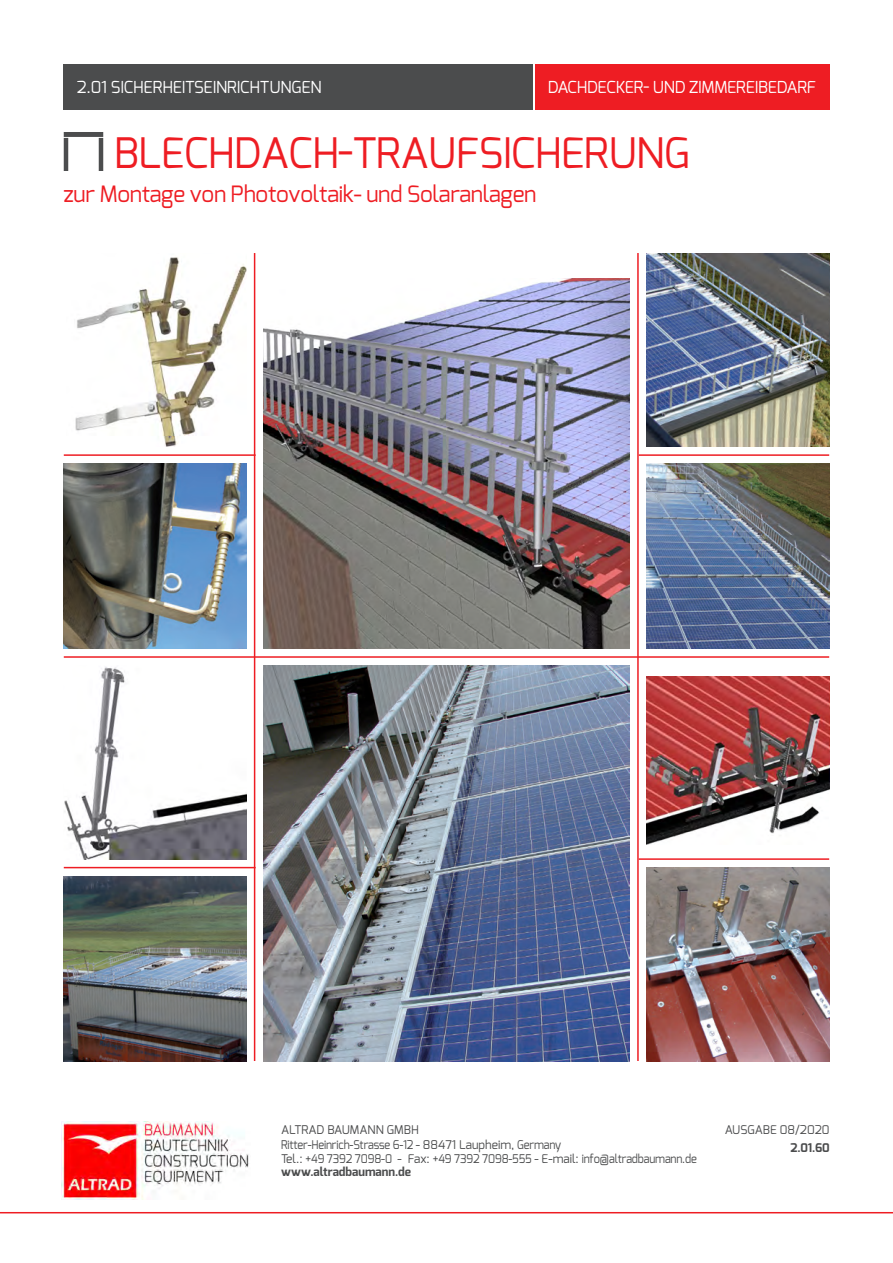
<style>
.page{position:relative;width:893px;height:1263px;background:#fff}
.page>*{position:absolute;margin:0;border:0;box-sizing:border-box;transform-origin:0 0}
.t1{font:42px "Exo";letter-spacing:-.015em;color:#ee1d23}
.t2{font:22.5px "Exo";letter-spacing:-.015em;color:#ee1d23}
.t3{font:16.5px "Exo";letter-spacing:-.015em;color:#fff}
.t4{font:12px/14.4px "Exo";letter-spacing:-.015em;color:#4b4c4d}
.t5{font:700 12px "Exo";color:#4b4c4d}
</style>
<div class="page">
<img style="left:61px;top:1122px;width:188px;height:78px">
<div style="left:64px;top:64px;width:469px;height:45px;background:#4b4c4d"></div>
<div style="left:535px;top:64px;width:294px;height:45px;background:#ee1d23"></div>
<img style="left:63px;top:132px;width:41px;height:39px">
<hr style="left:0;top:1212px;width:893px;height:1px;background:#ee1d23">
<img style="left:263px;top:665px;width:366px;height:396px">
<hr style="left:254px;top:253px;width:1px;height:808px;background:#ee1d23">
<hr style="left:637px;top:253px;width:2px;height:808px;background:#ee1d23">
<hr style="left:64px;top:454px;width:192px;height:2px;background:#ee1d23">
<img style="left:64px;top:463px;width:182px;height:185px">
<img style="left:75px;top:257px;width:171px;height:189px">
<img style="left:646px;top:867px;width:183px;height:194px">
<img style="left:646px;top:676px;width:183px;height:168px">
<hr style="left:64px;top:656px;width:765px;height:2px;background:#ee1d23">
<img style="left:263px;top:279px;width:366px;height:369px">
<hr style="left:639px;top:858px;width:190px;height:2px;background:#ee1d23">
<hr style="left:639px;top:454px;width:190px;height:2px;background:#ee1d23">
<img style="left:646px;top:463px;width:183px;height:185px">
<img style="left:646px;top:253px;width:183px;height:193px">
<hr style="left:64px;top:867px;width:192px;height:1px;background:#ee1d23">
<img style="left:64px;top:876px;width:182px;height:185px">
<img style="left:64px;top:667px;width:182px;height:192px">
<h3 class="t3" style="left:77px;top:76px;width:247px">2.01 SICHERHEITSEINRICHTUNGEN</h3>
<h3 class="t3" style="left:548px;top:76px;width:270px">DACHDECKER- UND ZIMMEREIBEDARF</h3>
<h1 class="t1" style="left:114px;top:126px;width:578px">BLECHDACH-TRAUFSICHERUNG</h1>
<h2 class="t2" style="left:64px;top:179px;width:474px">zur Montage von Photovoltaik- und Solaranlagen</h2>
<p class="t4" style="left:281px;top:1122px;width:417px">ALTRAD BAUMANN GMBH<br>Ritter-Heinrich-Strasse 6-12 - 88471 Laupheim, Germany<br>Tel.: +49 7392 7098-0 - Fax: +49 7392 7098-555 - E-mail: info@altradbaumann.de</p>
<p class="t5" style="left:281px;top:1164px;width:131px">www.altradbaumann.de</p>
<p class="t4" style="left:725px;top:1122px;width:106px">AUSGABE 08/2020</p>
<p class="t5" style="left:790px;top:1140px;width:41px">2.01.60</p>
</div>
